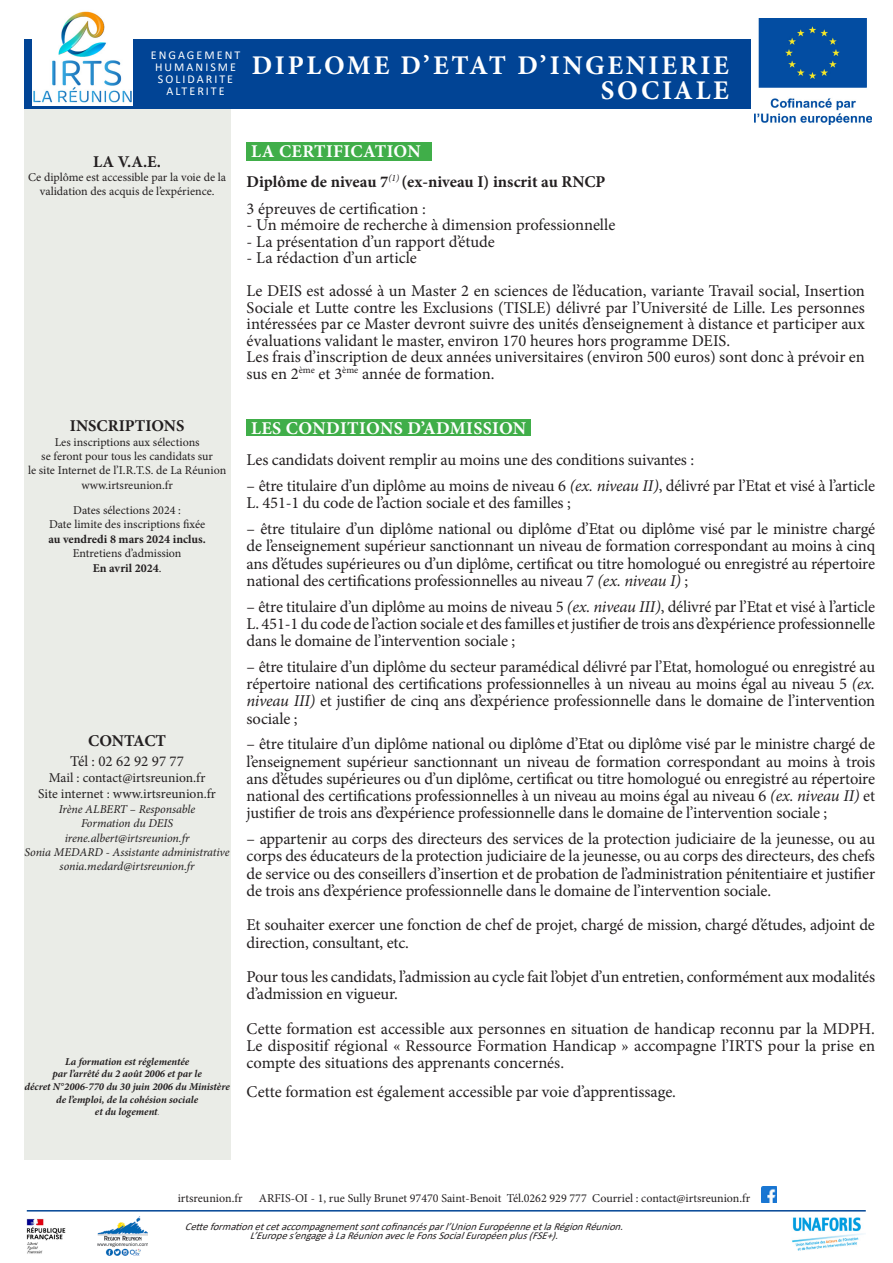
<style>
.page{position:relative;width:893px;height:1263px;background:#fff}
.page>*{position:absolute;margin:0;border:0;box-sizing:border-box;transform-origin:0 0}
.t1{font:700 27px "Minion Pro";letter-spacing:.1em;color:#fff}
.t2{font:700 18px "Minion Pro";letter-spacing:.02em;color:#fff}
.t3{font:16.5px/17.2px "Minion Pro";letter-spacing:-.01em;color:#231f20;text-align:justify}
.t4{font:700 16.5px "Minion Pro";color:#231f20}
.t5{font:15px "Minion Pro";color:#231f20}
.t6{font:13.5px "Minion Pro";color:#231f20}
.t7{font:12px/14.4px "Minion Pro";color:#231f20;text-align:center}
.t8{font:italic 12px "Minion Pro";letter-spacing:-.01em;color:#231f20}
.t9{font:12px "Calibri";letter-spacing:.17em;color:#fff}
.t10{font:700 12px "Minion Pro";color:#231f20}
.t11{font:italic 10.5px "Calibri";color:#231f20}
.t12{font:italic 700 10.5px/12.6px "Minion Pro";color:#231f20;text-align:center}
.t13{font:9px "Calibri";letter-spacing:.17em;color:#fff}
.s1{font-weight:400}
.s2{font-weight:400;font-size:7.5px}
.s3{font-style:italic}
</style>
<div class="page">
<div style="left:24px;top:109px;width:206px;height:1050px;background:#eaece7"></div>
<div style="left:24px;top:40px;width:726px;height:69px;background:#014495"></div>
<img style="left:33px;top:11px;width:99px;height:94px">
<hr style="left:27px;top:1210px;width:839px;height:1px;background:#014495">
<img style="left:792px;top:1217px;width:73px;height:33px">
<img style="left:26px;top:1219px;width:40px;height:35px">
<img style="left:761px;top:1187px;width:15px;height:15px">
<div style="left:247px;top:419px;width:284px;height:17px;background:#40ae49"></div>
<div style="left:247px;top:142px;width:185px;height:19px;background:#40ae49"></div>
<img style="left:98px;top:1217px;width:49px;height:38px">
<img style="left:754px;top:19px;width:118px;height:105px">
<p class="t9" style="left:151px;top:47px;width:91px">ENGAGEMENT</p>
<p class="t9" style="left:155px;top:59px;width:83px">HUMANISME</p>
<p class="t9" style="left:158px;top:71px;width:77px">SOLIDARITE</p>
<p class="t9" style="left:166px;top:83px;width:60px">ALTERITE</p>
<p class="t13" style="left:182px;top:49px;width:69px">ENGAGEMENT</p>
<p class="t9" style="left:175px;top:60px;width:83px">HUMANISME</p>
<p class="t9" style="left:187px;top:75px;width:60px">ALTERITE</p>
<p class="t1" style="left:252px;top:46px;width:479px">DIPLOME D’ETAT D’INGENIERIE</p>
<p class="t1" style="left:601px;top:71px;width:130px">SOCIALE</p>
<p class="t4" style="left:93px;top:150px;width:69px">LA V.A.E.</p>
<p class="t7" style="left:28px;top:170px;width:200px">Ce diplôme est accessible par la voie de la validation des acquis de l’expérience.</p>
<p class="t4" style="left:70px;top:414px;width:116px">INSCRIPTIONS</p>
<p class="t7" style="left:55px;top:435px;width:146px">Les inscriptions aux sélections</p>
<p class="t7" style="left:41px;top:449px;width:173px">se feront pour tous les candidats sur</p>
<p class="t7" style="left:28px;top:463px;width:200px">le site Internet de l’I.R.T.S. de La Réunion</p>
<p class="t7" style="left:81px;top:478px;width:93px">www.irtsreunion.fr</p>
<p class="t7" style="left:73px;top:503px;width:109px">Dates sélections 2024 :</p>
<p class="t7" style="left:49px;top:517px;width:158px">Date limite des inscriptions fixée</p>
<p class="t10" style="left:48px;top:530px;width:159px">au vendredi 8 mars 2024 inclus.</p>
<p class="t7" style="left:73px;top:546px;width:110px">Entretiens d’admission</p>
<p class="t10" style="left:93px;top:559px;width:70px">En avril 2024<span class="s1">.</span></p>
<p class="t4" style="left:88px;top:729px;width:80px">CONTACT</p>
<p class="t5" style="left:70px;top:751px;width:115px">Tél : 02 62 92 97 77</p>
<p class="t6" style="left:49px;top:769px;width:158px">Mail : contact@irtsreunion.fr</p>
<p class="t6" style="left:38px;top:785px;width:179px">Site internet : www.irtsreunion.fr</p>
<p class="t8" style="left:59px;top:801px;width:138px">Irène ALBERT – Responsable</p>
<p class="t8" style="left:81px;top:815px;width:94px">Formation du DEIS</p>
<p class="t8" style="left:65px;top:829px;width:126px">irene.albert@irtsreunion.fr</p>
<p class="t8" style="left:25px;top:844px;width:207px">Sonia MEDARD - Assistante administrative</p>
<p class="t8" style="left:60px;top:858px;width:137px">sonia.medard@irtsreunion.fr</p>
<p class="t12" style="left:65px;top:1055px;width:126px">La formation est réglementée</p>
<p class="t12" style="left:52px;top:1067px;width:151px">par l’arrêté du 2 août 2006 et par le</p>
<p class="t12" style="left:25px;top:1080px;width:207px">décret N°2006-770 du 30 juin 2006 du Ministère de l’emploi, de la cohésion sociale</p>
<p class="t12" style="left:95px;top:1105px;width:69px">et du logement<span class="s2">.</span></p>
<p class="t2" style="left:251px;top:139px;width:171px">LA CERTIFICATION</p>
<p class="t4" style="left:247px;top:170px;width:360px">Diplôme de niveau 7<sup>(1)</sup> (ex-niveau I) inscrit au RNCP</p>
<p class="t3" style="left:247px;top:200px;width:181px">3 épreuves de certification :</p>
<p class="t3" style="left:247px;top:216px;width:370px">- Un mémoire de recherche à dimension professionnelle</p>
<p class="t3" style="left:247px;top:233px;width:250px">- La présentation d’un rapport d’étude</p>
<p class="t3" style="left:247px;top:249px;width:172px">- La rédaction d’un article</p>
<p class="t3" style="left:247px;top:283px;width:620px;line-height:16.5px">Le DEIS est adossé à un Master 2 en sciences de l’éducation, variante Travail social, Insertion Sociale et Lutte contre les Exclusions (TISLE) délivré par l’Université de Lille. Les personnes intéressées par ce Master devront suivre des unités d’enseignement à distance et participer aux évaluations validant le master, environ 170 heures hors programme DEIS.</p>
<p class="t3" style="left:247px;top:349px;width:620px;line-height:16.5px">Les frais d’inscription de deux années universitaires (environ 500 euros) sont donc à prévoir en sus en 2<sup>ème</sup> et 3<sup>ème</sup> année de formation.</p>
<p class="t2" style="left:251px;top:415px;width:277px">LES CONDITIONS D’ADMISSION</p>
<p class="t3" style="left:247px;top:451px;width:449px">Les candidats doivent remplir au moins une des conditions suivantes :</p>
<p class="t3" style="left:247px;top:477px;width:630px">– être titulaire d’un diplôme au moins de niveau 6 <span class="s3">(ex. niveau II)</span>, délivré par l’Etat et visé à l’article<br>L. 451-1 du code de l’action sociale et des familles ;</p>
<p class="t3" style="left:247px;top:520px;width:630px">– être titulaire d’un diplôme national ou diplôme d’Etat ou diplôme visé par le ministre chargé de l’enseignement supérieur sanctionnant un niveau de formation correspondant au moins à cinq ans d’études supérieures ou d’un diplôme, certificat ou titre homologué ou enregistré au répertoire national des certifications professionnelles au niveau 7 <span class="s3">(ex. niveau I)</span> ;</p>
<p class="t3" style="left:247px;top:598px;width:630px">– être titulaire d’un diplôme au moins de niveau 5 <span class="s3">(ex. niveau III)</span>, délivré par l’Etat et visé à l’article L. 451-1 du code de l’action sociale et des familles et justifier de trois ans d’expérience professionnelle dans le domaine de l’intervention sociale ;</p>
<p class="t3" style="left:247px;top:658px;width:630px">– être titulaire d’un diplôme du secteur paramédical délivré par l’Etat, homologué ou enregistré au répertoire national des certifications professionnelles à un niveau au moins égal au niveau 5 <span class="s3">(ex. niveau III)</span> et justifier de cinq ans d’expérience professionnelle dans le domaine de l’intervention sociale ;</p>
<p class="t3" style="left:247px;top:735px;width:630px">– être titulaire d’un diplôme national ou diplôme d’Etat ou diplôme visé par le ministre chargé de l’enseignement supérieur sanctionnant un niveau de formation correspondant au moins à trois ans d’études supérieures ou d’un diplôme, certificat ou titre homologué ou enregistré au répertoire national des certifications professionnelles à un niveau au moins égal au niveau 6 <span class="s3">(ex. niveau II)</span> et justifier de trois ans d’expérience professionnelle dans le domaine de l’intervention sociale ;</p>
<p class="t3" style="left:247px;top:830px;width:630px">– appartenir au corps des directeurs des services de la protection judiciaire de la jeunesse, ou au corps des éducateurs de la protection judiciaire de la jeunesse, ou au corps des directeurs, des chefs de service ou des conseillers d’insertion et de probation de l’administration pénitentiaire et justifier de trois ans d’expérience professionnelle dans le domaine de l’intervention sociale.</p>
<p class="t3" style="left:247px;top:916px;width:630px">Et souhaiter exercer une fonction de chef de projet, chargé de mission, chargé d’études, adjoint de direction, consultant, etc.</p>
<p class="t3" style="left:247px;top:968px;width:630px">Pour tous les candidats, l’admission au cycle fait l’objet d’un entretien, conformément aux modalités d’admission en vigueur.</p>
<p class="t3" style="left:247px;top:1020px;width:630px">Cette formation est accessible aux personnes en situation de handicap reconnu par la MDPH.<br>Le dispositif régional « Ressource Formation Handicap » accompagne l’IRTS pour la prise en compte des situations des apprenants concernés.</p>
<p class="t3" style="left:247px;top:1083px;width:431px">Cette formation est également accessible par voie d’apprentissage.</p>
<p class="t7" style="left:178px;top:1190px;width:66px">irtsreunion.fr</p>
<p class="t7" style="left:259px;top:1190px;width:493px">ARFIS-OI - 1, rue Sully Brunet 97470 Saint-Benoit Tél.0262 929 777 Courriel : contact@irtsreunion.fr</p>
<p class="t11" style="left:185px;top:1219px;width:444px">Cetteformationetcetaccompagnementsontcofinancésparl’UnionEuropéenneetlaRégionRéunion.</p>
<p class="t11" style="left:250px;top:1228px;width:314px">L’Europes’engageàLaRéunionavecleFonsSocialEuropéenplus(FSE+).</p>
</div>
